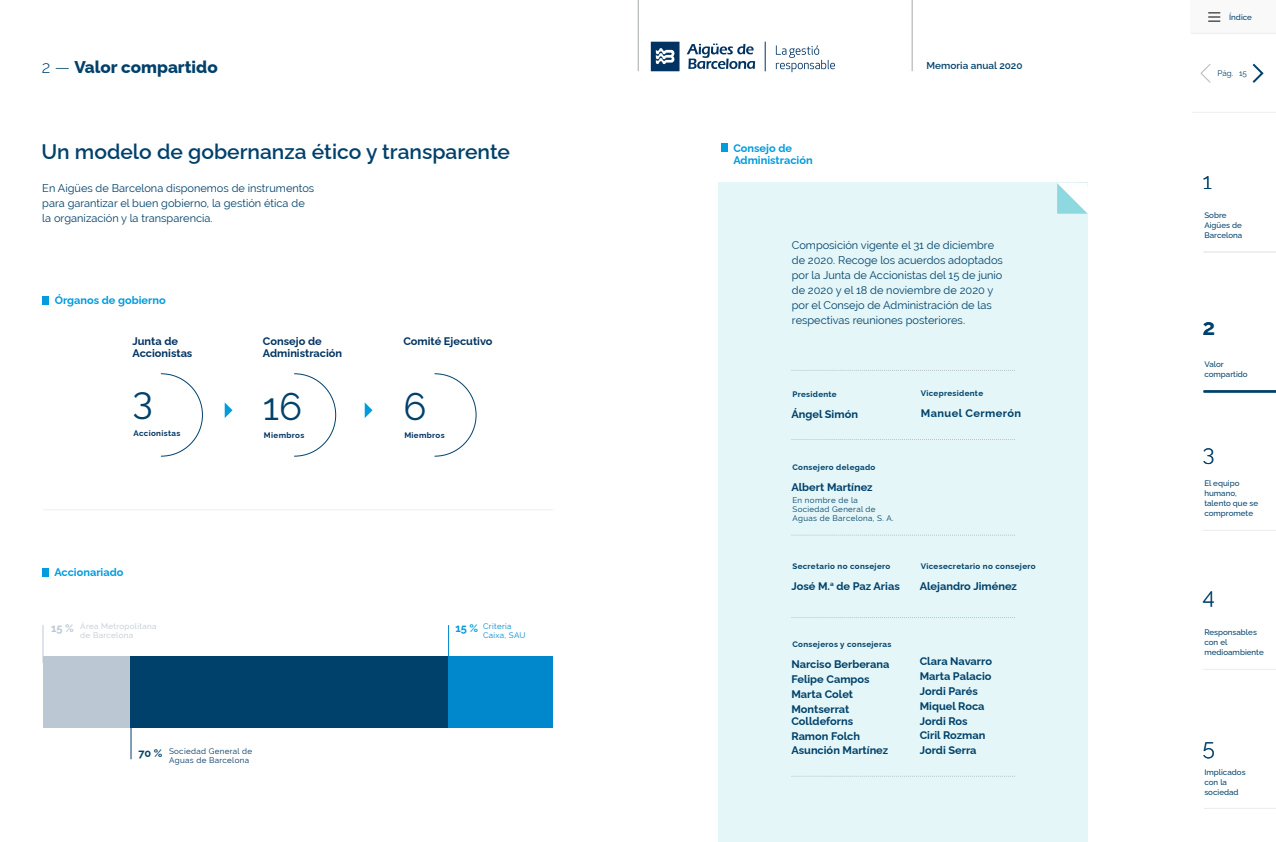
<style>
.page{position:relative;width:1276px;height:842px;background:#fff}
.page>*{position:absolute;margin:0;border:0;box-sizing:border-box;transform-origin:0 0}
.t1{font:38px "Raleway";color:#00416b}
.t2{font:300 22px "Raleway";color:#00416b}
.t3{font:600 21px "Raleway";color:#00416b}
.t4{font:800 17px "Raleway";color:#00416b}
.t5{font:11px/15px "Raleway";color:#00416b}
.t6{font:700 11px/14.8px "Raleway";color:#00416b}
.t7{font:700 11px/12px "Raleway";color:#003362}
.t8{font:700 11px/12px "Raleway";color:#009cde}
.t9{font:700 11px "Raleway";letter-spacing:.04em;color:#00416b}
.t10{font:700 11px "Raleway";color:#bbc8d4}
.t11{font:600 10px "Raleway";color:#00416b}
.t12{font:500 8px/10px "Raleway";color:#00416b}
.t13{font:700 8px "Raleway";letter-spacing:.04em;color:#00416b}
.t14{font:8px/9px "Raleway";letter-spacing:.04em;color:#00416b}
.t15{font:8px/9px "Raleway";letter-spacing:.04em;color:#003362}
.t16{font:8px/9px "Raleway";letter-spacing:.04em;color:#bbc8d4}
.t17{font:700 8px "Raleway";letter-spacing:.04em;color:#003362}
.t18{font:8px/9px "Raleway";letter-spacing:.04em;color:#0087cc}
.s1{font-weight:300}
</style>
<div class="page">
<div style="left:718px;top:183px;width:370px;height:659px;background:#e4f6f7"></div>
<svg style="left:792px;top:617px;width:223px;height:1px"></svg>
<svg style="left:792px;top:535px;width:223px;height:1px"></svg>
<svg style="left:792px;top:439px;width:223px;height:1px"></svg>
<svg style="left:792px;top:776px;width:223px;height:1px"></svg>
<svg style="left:792px;top:370px;width:223px;height:1px"></svg>
<div style="left:721px;top:144px;width:6px;height:8px;background:#009cde"></div>
<hr style="left:1191px;top:112px;width:85px;height:1px;background:#edeef0">
<svg style="left:1057px;top:183px;width:31px;height:31px"></svg>
<div style="left:1191px;top:0;width:85px;height:33px;background:#f9f9fa"></div>
<svg style="left:1208px;top:12px;width:12px;height:10px"></svg>
<hr style="left:1191px;top:33px;width:85px;height:1px;background:#edeef0">
<svg style="left:1252px;top:63px;width:12px;height:20px"></svg>
<svg style="left:1200px;top:64px;width:11px;height:19px"></svg>
<hr style="left:43px;top:509px;width:510px;height:1px;background:#edeef0">
<svg style="left:160px;top:373px;width:43px;height:84px"></svg>
<svg style="left:294px;top:373px;width:43px;height:84px"></svg>
<svg style="left:434px;top:373px;width:43px;height:84px"></svg>
<svg style="left:225px;top:403px;width:7px;height:15px"></svg>
<svg style="left:365px;top:403px;width:7px;height:15px"></svg>
<div style="left:43px;top:656px;width:87px;height:72px;background:#bbc8d4"></div>
<div style="left:130px;top:656px;width:318px;height:72px;background:#00416b"></div>
<div style="left:448px;top:656px;width:105px;height:72px;background:#0087cc"></div>
<hr style="left:448px;top:625px;width:1px;height:38px;background:#0087cc">
<hr style="left:130px;top:721px;width:1px;height:38px;background:#00416b">
<hr style="left:42px;top:625px;width:1px;height:38px;background:#bbc8d4">
<div style="left:43px;top:296px;width:6px;height:8px;background:#009cde"></div>
<div style="left:43px;top:569px;width:6px;height:8px;background:#009cde"></div>
<hr style="left:1203px;top:530px;width:73px;height:1px;background:#edeef0">
<hr style="left:1203px;top:669px;width:73px;height:1px;background:#edeef0">
<hr style="left:1204px;top:808px;width:72px;height:1px;background:#edeef0">
<hr style="left:1203px;top:252px;width:73px;height:1px;background:#edeef0">
<hr style="left:1203px;top:390px;width:73px;height:2px;background:#00416b">
<hr style="left:638px;top:0;width:1px;height:71px;background:#a7a8aa">
<hr style="left:912px;top:0;width:1px;height:71px;background:#a7a8aa">
<svg style="left:651px;top:42px;width:28px;height:29px"></svg>
<svg style="left:686px;top:44px;width:69px;height:25px"></svg>
<svg style="left:765px;top:42px;width:1px;height:29px"></svg>
<svg style="left:776px;top:45px;width:59px;height:27px"></svg>
<h3 class="t4" style="left:42px;top:54px;width:177px"><span class="s1">2 —</span> Valor compartido</h3>
<h3 class="t3" style="left:42px;top:135px;width:470px">Un modelo de gobernanza ético y transparente</h3>
<p class="t5" style="left:42px;top:181px;width:273px">En Aigües de Barcelona disponemos de instrumentos para garantizar el buen gobierno, la gestión ética de la organización y la transparencia.</p>
<p class="t8" style="left:55px;top:293px;width:113px">Órganos de gobierno</p>
<p class="t7" style="left:132px;top:334px;width:61px">Junta de<br>Accionistas</p>
<p class="t7" style="left:263px;top:334px;width:81px">Consejo de<br>Administración</p>
<p class="t7" style="left:403px;top:334px;width:91px">Comité Ejecutivo</p>
<h1 class="t1" style="left:133px;top:378px;width:22px">3</h1>
<p class="t17" style="left:134px;top:427px;width:48px">Accionistas</p>
<p class="t8" style="left:54px;top:565px;width:71px">Accionariado</p>
<h1 class="t1" style="left:263px;top:385px;width:41px">16</h1>
<p class="t17" style="left:264px;top:429px;width:42px">Miembros</p>
<h1 class="t1" style="left:403px;top:385px;width:25px">6</h1>
<p class="t17" style="left:404px;top:429px;width:42px">Miembros</p>
<p class="t16" style="left:80px;top:622px;width:78px">Área Metropolitana de Barcelona</p>
<p class="t10" style="left:51px;top:619px;width:24px">15 %</p>
<p class="t18" style="left:483px;top:622px;width:44px">Criteria<br>Caixa, SAU</p>
<p class="t8" style="left:455px;top:621px;width:24px">15 %</p>
<p class="t15" style="left:169px;top:746px;width:85px">Sociedad General de<br>Aguas de Barcelona</p>
<p class="t6" style="left:138px;top:744px;width:26px">70 %</p>
<p class="t8" style="left:733px;top:141px;width:81px">Consejo de<br>Administración</p>
<p class="t11" style="left:926px;top:57px;width:97px">Memoria anual 2020</p>
<p class="t5" style="left:792px;top:238px;width:213px">Composición vigente el 31 de diciembre de 2020. Recoge los acuerdos adoptados por la Junta de Accionistas del 15 de junio de 2020 y el 18 de noviembre de 2020 y por el Consejo de Administración de las respectivas reuniones posteriores.</p>
<p class="t13" style="left:792px;top:388px;width:46px">Presidente</p>
<p class="t6" style="left:791px;top:405px;width:68px">Ángel Simón</p>
<p class="t13" style="left:792px;top:461px;width:84px">Consejero delegado</p>
<p class="t6" style="left:791px;top:478px;width:83px">Albert Martínez</p>
<p class="t14" style="left:792px;top:495px;width:103px">En nombre de la<br>Sociedad General de<br>Aguas de Barcelona, S. A.</p>
<p class="t13" style="left:792px;top:560px;width:99px">Secretario no consejero</p>
<p class="t6" style="left:791px;top:577px;width:110px">José M.<sup>a</sup> de Paz Arias</p>
<p class="t13" style="left:792px;top:638px;width:100px">Consejeros y consejeras</p>
<p class="t6" style="left:791px;top:656px;width:99px">Narciso Berberana<br>Felipe Campos<br>Marta Colet<br>Montserrat</p>
<p class="t6" style="left:791px;top:712px;width:98px">Colldeforns<br>Ramon Folch<br>Asunción Martínez</p>
<p class="t13" style="left:920px;top:387px;width:64px">Vicepresidente</p>
<p class="t9" style="left:920px;top:405px;width:102px">Manuel Cermerón</p>
<p class="t13" style="left:920px;top:560px;width:116px">Vicesecretario no consejero</p>
<p class="t6" style="left:919px;top:577px;width:99px">Alejandro Jiménez</p>
<p class="t6" style="left:919px;top:653px;width:74px">Clara Navarro<br>Marta Palacio<br>Jordi Parés<br>Miquel Roca<br>Jordi Ros<br>Ciril Rozman<br>Jordi Serra</p>
<p class="t12" style="left:1229px;top:11px;width:24px">Índice</p>
<p class="t14" style="left:1217px;top:69px;width:17px">Pág.</p>
<p class="t14" style="left:1239px;top:69px;width:9px">15</p>
<h2 class="t2" style="left:1203px;top:164px;width:10px">1</h2>
<p class="t12" style="left:1204px;top:209px;width:39px">Sobre<br>Aigües de<br>Barcelona</p>
<h2 class="t2" style="left:1203px;top:310px;width:13px">2</h2>
<p class="t12" style="left:1204px;top:358px;width:45px">Valor compartido</p>
<h2 class="t2" style="left:1203px;top:436px;width:13px">3</h2>
<p class="t12" style="left:1204px;top:477px;width:55px">El equipo humano, talento que se compromete</p>
<h2 class="t2" style="left:1203px;top:578px;width:13px">4</h2>
<p class="t12" style="left:1204px;top:626px;width:61px">Responsables con el medioambiente</p>
<h2 class="t2" style="left:1203px;top:730px;width:13px">5</h2>
<p class="t12" style="left:1204px;top:766px;width:43px">Implicados con la sociedad</p>
</div>
